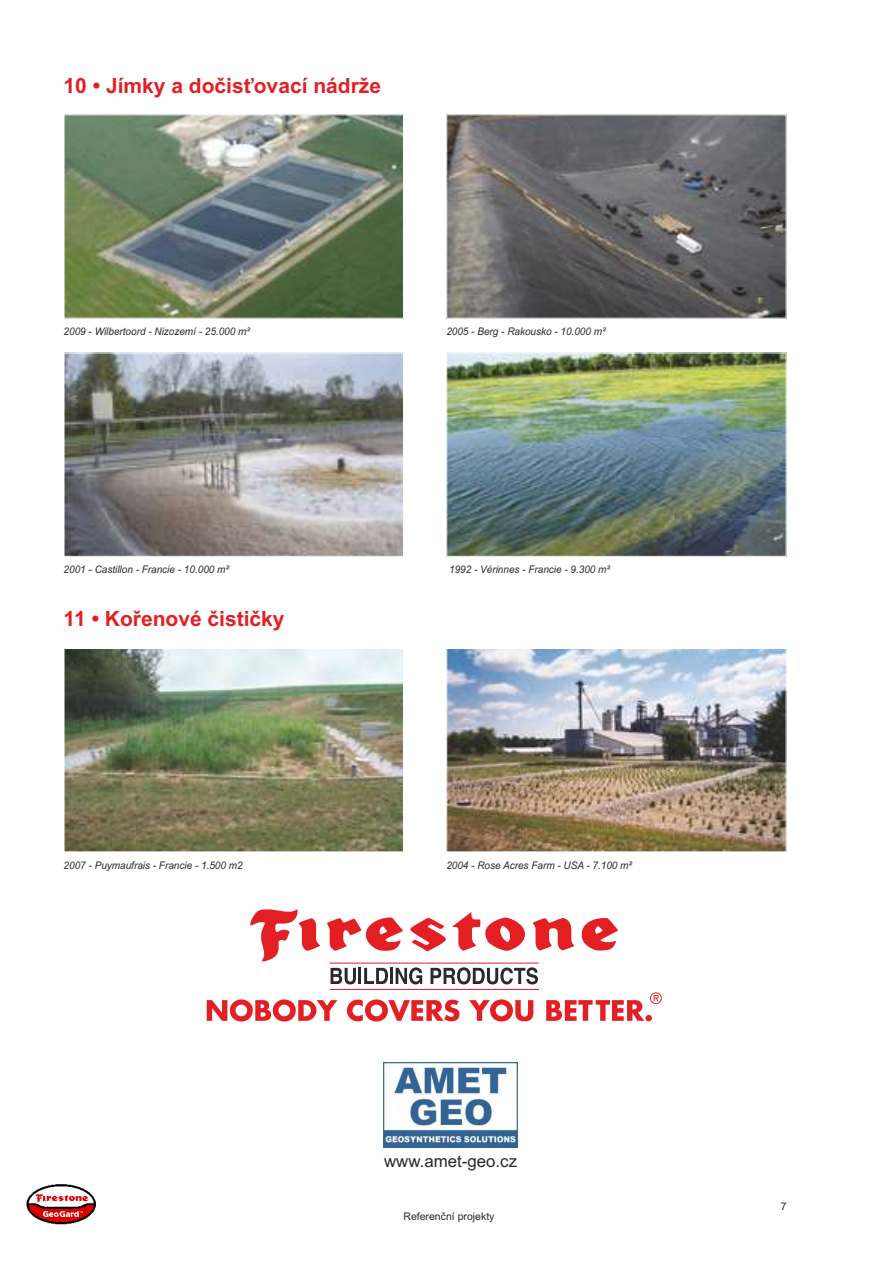
<style>
.page{position:relative;width:893px;height:1263px;background:#fff}
.page>*{position:absolute;margin:0;border:0;box-sizing:border-box;transform-origin:0 0}
.t1{font:700 21px "Arial";color:#e31f24}
.t2{font:16.8px "Arial";color:#2b2929}
.t3{font:italic 10.5px "Arial";color:#2b2929;scale:.95 1}
.t4{font:10.5px "Arial";color:#2b2929}
</style>
<div class="page">
<img style="left:66px;top:355px;width:336px;height:200px">
<div style="left:64px;top:353px;width:340px;height:204px;border:1px solid #fff"></div>
<img style="left:66px;top:116px;width:336px;height:201px">
<div style="left:64px;top:114px;width:340px;height:205px;border:1px solid #fff"></div>
<img style="left:448px;top:116px;width:336px;height:201px">
<div style="left:446px;top:114px;width:340px;height:205px;border:1px solid #fff"></div>
<img style="left:448px;top:355px;width:336px;height:200px">
<div style="left:446px;top:353px;width:340px;height:204px;border:1px solid #fff"></div>
<img style="left:66px;top:650px;width:336px;height:200px">
<div style="left:64px;top:648px;width:340px;height:204px;border:1px solid #fff"></div>
<img style="left:448px;top:650px;width:336px;height:200px">
<div style="left:446px;top:648px;width:340px;height:204px;border:1px solid #fff"></div>
<svg style="left:207px;top:999px;width:130px;height:22px"></svg>
<svg style="left:347px;top:999px;width:112px;height:22px"></svg>
<svg style="left:469px;top:999px;width:64px;height:22px"></svg>
<svg style="left:546px;top:1000px;width:98px;height:21px"></svg>
<div style="left:645px;top:1015px;width:7px;height:6px;background:#e31f24;border-radius:50%"></div>
<svg style="left:650px;top:992px;width:12px;height:12px"></svg>
<svg style="left:410px;top:918px;width:36px;height:33px"></svg>
<svg style="left:533px;top:918px;width:41px;height:32px"></svg>
<svg style="left:250px;top:909px;width:70px;height:52px"></svg>
<svg style="left:327px;top:917px;width:76px;height:34px"></svg>
<svg style="left:452px;top:912px;width:73px;height:39px"></svg>
<svg style="left:582px;top:918px;width:36px;height:32px"></svg>
<hr style="left:330px;top:989px;width:209px;height:1px;background:#e31f24">
<hr style="left:329px;top:963px;width:210px;height:1px;background:#e31f24">
<svg style="left:331px;top:968px;width:25px;height:16px"></svg>
<hr style="left:358px;top:968px;width:3px;height:16px;background:#2b2929">
<svg style="left:364px;top:968px;width:24px;height:16px"></svg>
<hr style="left:390px;top:968px;width:3px;height:16px;background:#2b2929">
<svg style="left:396px;top:967px;width:26px;height:17px"></svg>
<svg style="left:430px;top:967px;width:108px;height:17px"></svg>
<img style="left:383px;top:1063px;width:134px;height:85px">
<img style="left:26px;top:1184px;width:70px;height:41px">
<h1 class="t1" style="left:64px;top:77px;width:319px">10 • Jímky a dočisťovací nádrže</h1>
<p class="t3" style="left:64px;top:328px;width:197px">2009 - Wilbertoord - Nizozemí - 25.000 m²</p>
<p class="t3" style="left:446px;top:328px;width:169px">2005 - Berg - Rakousko - 10.000 m²</p>
<p class="t3" style="left:64px;top:566px;width:175px">2001 - Castillon - Francie - 10.000 m²</p>
<h1 class="t1" style="left:64px;top:611px;width:222px">11 • Kořenové čističky</h1>
<p class="t3" style="left:449px;top:566px;width:171px">1992 - Vérinnes - Francie - 9.300 m²</p>
<p class="t3" style="left:64px;top:861px;width:190px">2007 - Puymaufrais - Francie - 1.500 m2</p>
<p class="t3" style="left:446px;top:861px;width:197px">2004 - Rose Acres Farm - USA - 7.100 m²</p>
<h2 class="t2" style="left:384px;top:1154px;width:135px">www.amet-geo.cz</h2>
<p class="t4" style="left:403px;top:1212px;width:93px">Referenční projekty</p>
<p class="t4" style="left:781px;top:1202px;width:7px">7</p>
</div>
